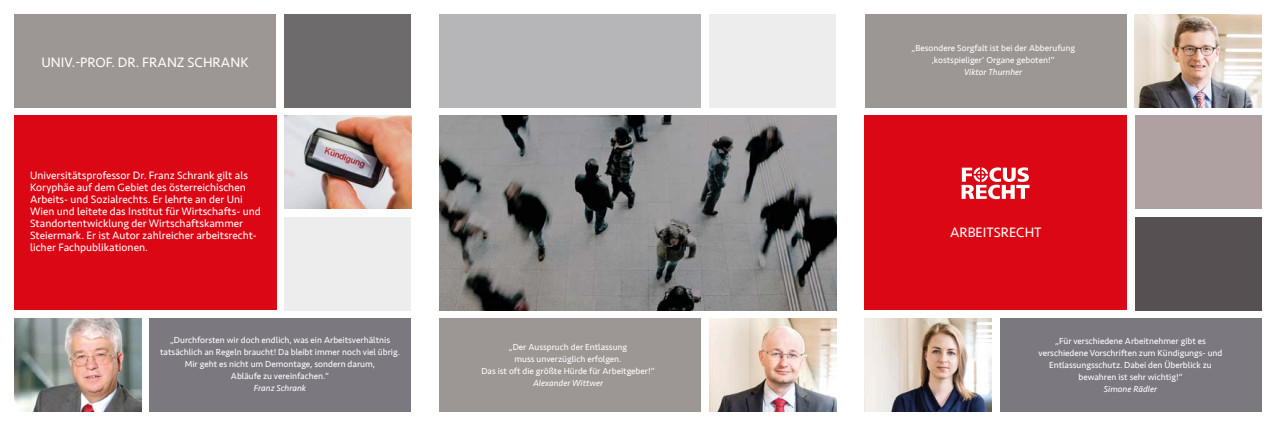
<style>
.page{position:relative;width:1270px;height:426px;background:#fff}
.page>*{position:absolute;margin:0;border:0;box-sizing:border-box;transform-origin:0 0}
.t1{font:14px "Seravek";color:#fff}
.t2{font:11px/12px "Seravek";color:#fff}
.t3{font:9px/12px "Seravek";color:#fff;text-align:center}
.t4{font:italic 9px "Seravek";color:#fff}
</style>
<div class="page">
<div style="left:709px;top:14px;width:127px;height:93px;background:#ededed"></div>
<div style="left:14px;top:115px;width:263px;height:195px;background:#dc0714"></div>
<div style="left:14px;top:14px;width:262px;height:93px;background:#9c9694"></div>
<img style="left:14px;top:318px;width:127px;height:93px">
<div style="left:284px;top:14px;width:127px;height:93px;background:#6d6b6b"></div>
<div style="left:284px;top:217px;width:127px;height:93px;background:#ededed"></div>
<div style="left:150px;top:318px;width:261px;height:93px;background:#7c7880"></div>
<div style="left:865px;top:14px;width:261px;height:93px;background:#9c9694"></div>
<img style="left:1134px;top:14px;width:127px;height:93px">
<div style="left:439px;top:318px;width:262px;height:93px;background:#9c9694"></div>
<img style="left:709px;top:318px;width:127px;height:93px">
<img style="left:865px;top:318px;width:127px;height:93px">
<div style="left:1000px;top:318px;width:261px;height:93px;background:#7c7880"></div>
<div style="left:865px;top:115px;width:262px;height:195px;background:#dc0714"></div>
<div style="left:1134px;top:217px;width:127px;height:93px;background:#565052"></div>
<div style="left:1134px;top:115px;width:127px;height:94px;background:#afa1a1"></div>
<img style="left:439px;top:115px;width:397px;height:195px">
<div style="left:439px;top:14px;width:262px;height:93px;background:#b6b6b9"></div>
<img style="left:284px;top:115px;width:127px;height:94px">
<svg style="left:962px;top:167px;width:67px;height:32px"></svg>
<h1 class="t1" style="left:41px;top:51px;width:209px">UNIV.-PROF. DR. FRANZ SCHRANK</h1>
<p class="t2" style="left:30px;top:169px;width:232px">Universitätsprofessor Dr. Franz Schrank gilt als Koryphäe auf dem Gebiet des österreichischen Arbeits- und Sozialrechts. Er lehrte an der Uni Wien und leitete das Institut für Wirtschafts- und Standortentwicklung der Wirtschaftskammer Steiermark. Er ist Autor zahlreicher arbeitsrecht&shy;licher Fachpublikationen.</p>
<p class="t3" style="left:160px;top:333px;width:241px">„Durchforsten wir doch endlich, was ein Arbeitsverhältnis tatsächlich an Regeln braucht! Da bleibt immer noch viel übrig.<br>Mir geht es nicht um Demontage, sondern darum,<br>Abläufe zu vereinfachen.“</p>
<p class="t4" style="left:254px;top:380px;width:54px">Franz Schrank</p>
<p class="t3" style="left:481px;top:340px;width:175px">„Der Ausspruch der Entlassung<br>muss unverzüglich erfolgen.<br>Das ist oft die größte Hürde für Arbeitgeber!“</p>
<p class="t4" style="left:533px;top:375px;width:72px">Alexander Wittwer</p>
<p class="t3" style="left:911px;top:42px;width:165px">„Besondere Sorgfalt ist bei der Abberufung ‚kostspieliger‘ Organe geboten!“</p>
<p class="t4" style="left:964px;top:65px;width:60px">Viktor Thurnher</p>
<h1 class="t1" style="left:950px;top:221px;width:93px">ARBEITSRECHT</h1>
<p class="t3" style="left:1038px;top:334px;width:186px">„Für verschiedene Arbeitnehmer gibt es verschiedene Vorschriften zum Kündigungs- und Entlassungsschutz. Dabei den Überblick zu bewahren ist sehr wichtig!“</p>
<p class="t4" style="left:1104px;top:381px;width:55px">Simone Rädler</p>
</div>
